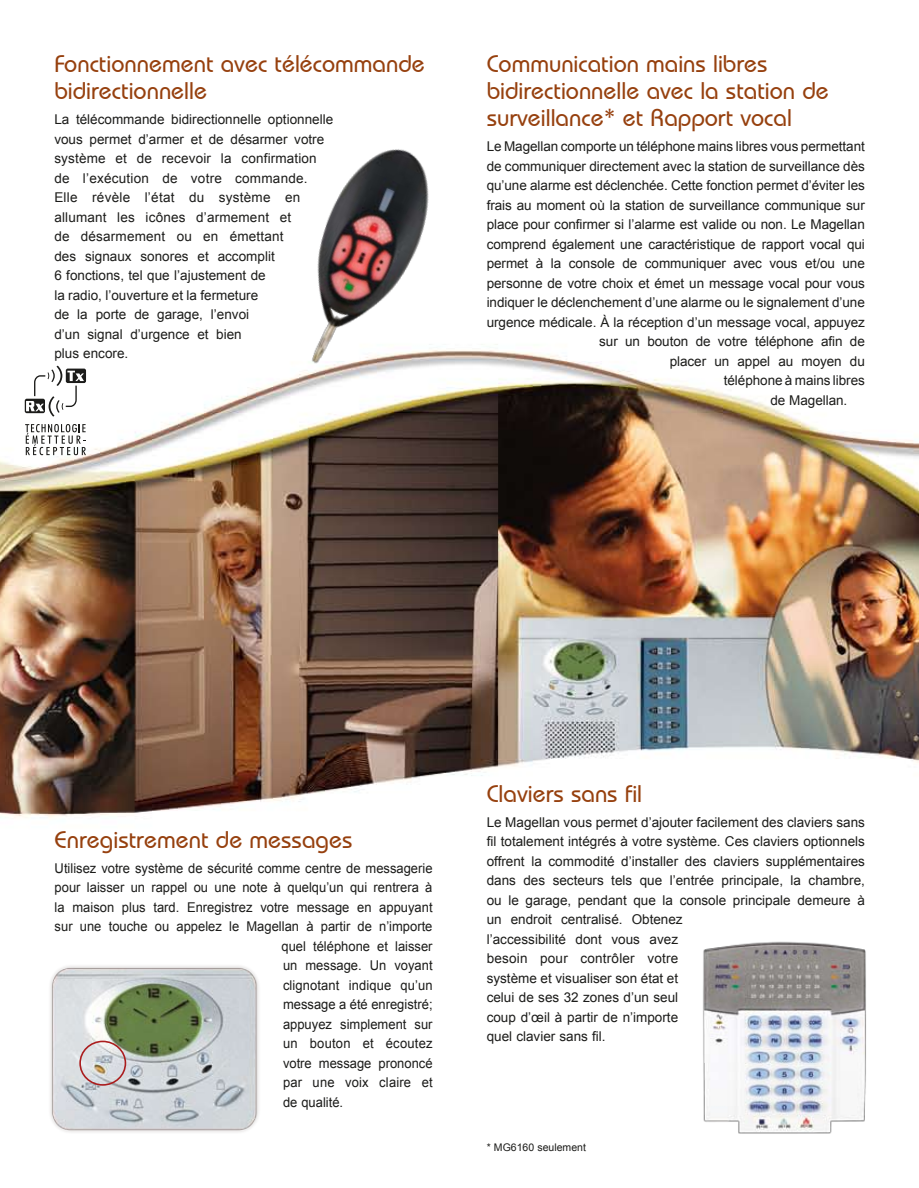
<style>
.page{position:relative;width:919px;height:1188px;background:#fff}
.page>*{position:absolute;margin:0;border:0;box-sizing:border-box;transform-origin:0 0}
.t1{font:500 24px/27px "Bauhaus IT Cby BT";color:#96400e}
.t2{font:13.5px/19.5px "Arial";color:#1c1c1a}
.t3{font:13.5px "Arial";color:#1c1c1a;scale:.96 1}
.t4{font:10.5px "Arial";color:#1c1c1a}
</style>
<div class="page">
<img style="left:0;top:344px;width:918px;height:474px">
<img style="left:50px;top:966px;width:209px;height:166px">
<div style="left:79px;top:1041px;width:47px;height:45px;border:2px solid #ab1d1e;border-radius:50%"></div>
<div style="left:25px;top:399px;width:20px;height:14px;background:#1c1c1a;border-radius:2px"></div>
<div style="left:66px;top:369px;width:20px;height:14px;background:#1c1c1a;border-radius:2px"></div>
<svg style="left:26px;top:366px;width:58px;height:51px"></svg>
<svg style="left:25px;top:424px;width:61px;height:31px"></svg>
<img style="left:258px;top:149px;width:206px;height:248px">
<img style="left:703px;top:941px;width:163px;height:193px">
<h1 class="t1" style="left:54px;top:50px;width:372px">Fonctionnement avec télécommande bidirectionnelle</h1>
<p class="t2" style="left:54px;top:110px;width:280px">La télécommande bidirectionnelle optionnelle vous permet d’armer et de désarmer votre système et de recevoir la confirmation de l’exécution de votre commande.<br>Elle révèle l’état du système en allumant les icônes d’armement et<br>de désarmement ou en émettant<br>des signaux sonores et accomplit<br>6 fonctions, tel que l’ajustement de<br>la radio, l’ouverture et la fermeture<br>de la porte de garage, l’envoi<br>d’un signal d’urgence et bien<br>plus encore.</p>
<h1 class="t1" style="left:486px;top:50px;width:343px">Communication mains libres bidirectionnelle avec la station de surveillance* et Rapport vocal</h1>
<p class="t2" style="left:486px;top:137px;width:379px">Le Magellan comporte un téléphone mains libres vous permettant</p>
<p class="t2" style="left:486px;top:156px;width:379px">de communiquer directement avec la station de surveillance dès</p>
<p class="t2" style="left:486px;top:176px;width:379px">qu’une alarme est déclenchée. Cette fonction permet d’éviter les</p>
<p class="t2" style="left:486px;top:195px;width:379px">frais au moment où la station de surveillance communique sur</p>
<p class="t2" style="left:486px;top:215px;width:379px">place pour confirmer si l’alarme est valide ou non. Le Magellan</p>
<p class="t2" style="left:486px;top:234px;width:379px">comprend également une caractéristique de rapport vocal qui</p>
<p class="t2" style="left:486px;top:254px;width:379px">permet à la console de communiquer avec vous et/ou une</p>
<p class="t2" style="left:486px;top:273px;width:379px">personne de votre choix et émet un message vocal pour vous</p>
<p class="t2" style="left:486px;top:293px;width:379px">indiquer le déclenchement d’une alarme ou le signalement d’une</p>
<p class="t2" style="left:486px;top:312px;width:379px">urgence médicale. À la réception d’un message vocal, appuyez</p>
<p class="t2" style="left:599px;top:332px;width:267px">sur un bouton de votre téléphone afin de</p>
<p class="t2" style="left:669px;top:351px;width:196px">placer un appel au moyen du</p>
<p class="t2" style="left:723px;top:371px;width:142px">téléphone à mains libres</p>
<p class="t2" style="left:770px;top:390px;width:78px">de Magellan.</p>
<h1 class="t1" style="left:55px;top:826px;width:299px">Enregistrement de messages</h1>
<p class="t3" style="left:55px;top:860px;width:395px">Utilisez votre système de sécurité comme centre de messagerie</p>
<p class="t3" style="left:55px;top:880px;width:395px">pour laisser un rappel ou une note à quelqu’un qui rentrera à</p>
<p class="t3" style="left:55px;top:899px;width:395px">la maison plus tard. Enregistrez votre message en appuyant</p>
<p class="t3" style="left:55px;top:919px;width:395px">sur une touche ou appelez le Magellan à partir de n’importe</p>
<p class="t3" style="left:281px;top:938px;width:159px">quel téléphone et laisser</p>
<p class="t3" style="left:283px;top:958px;width:157px">un message. Un voyant</p>
<p class="t3" style="left:283px;top:977px;width:157px">clignotant indique qu’un</p>
<p class="t3" style="left:283px;top:997px;width:157px">message a été enregistré;</p>
<p class="t3" style="left:283px;top:1016px;width:157px">appuyez simplement sur</p>
<p class="t3" style="left:283px;top:1036px;width:157px">un bouton et écoutez</p>
<p class="t3" style="left:283px;top:1055px;width:157px">votre message prononcé</p>
<p class="t3" style="left:283px;top:1075px;width:157px">par une voix claire et</p>
<p class="t3" style="left:283px;top:1094px;width:64px">de qualité.</p>
<h1 class="t1" style="left:486px;top:780px;width:157px">Claviers sans fil</h1>
<p class="t2" style="left:486px;top:812px;width:379px">Le Magellan vous permet d’ajouter facilement des claviers sans fil totalement intégrés à votre système. Ces claviers optionnels offrent la commodité d’installer des claviers supplémentaires dans des secteurs tels que l’entrée principale, la chambre, ou le garage, pendant que la console principale demeure à un endroit centralisé. Obtenez<br>l’accessibilité dont vous avez<br>besoin pour contrôler votre<br>système et visualiser son état et<br>celui de ses 32 zones d’un seul<br>coup d’œil à partir de n’importe<br>quel clavier sans fil.</p>
<p class="t4" style="left:486px;top:1141px;width:101px">* MG6160 seulement</p>
</div>
